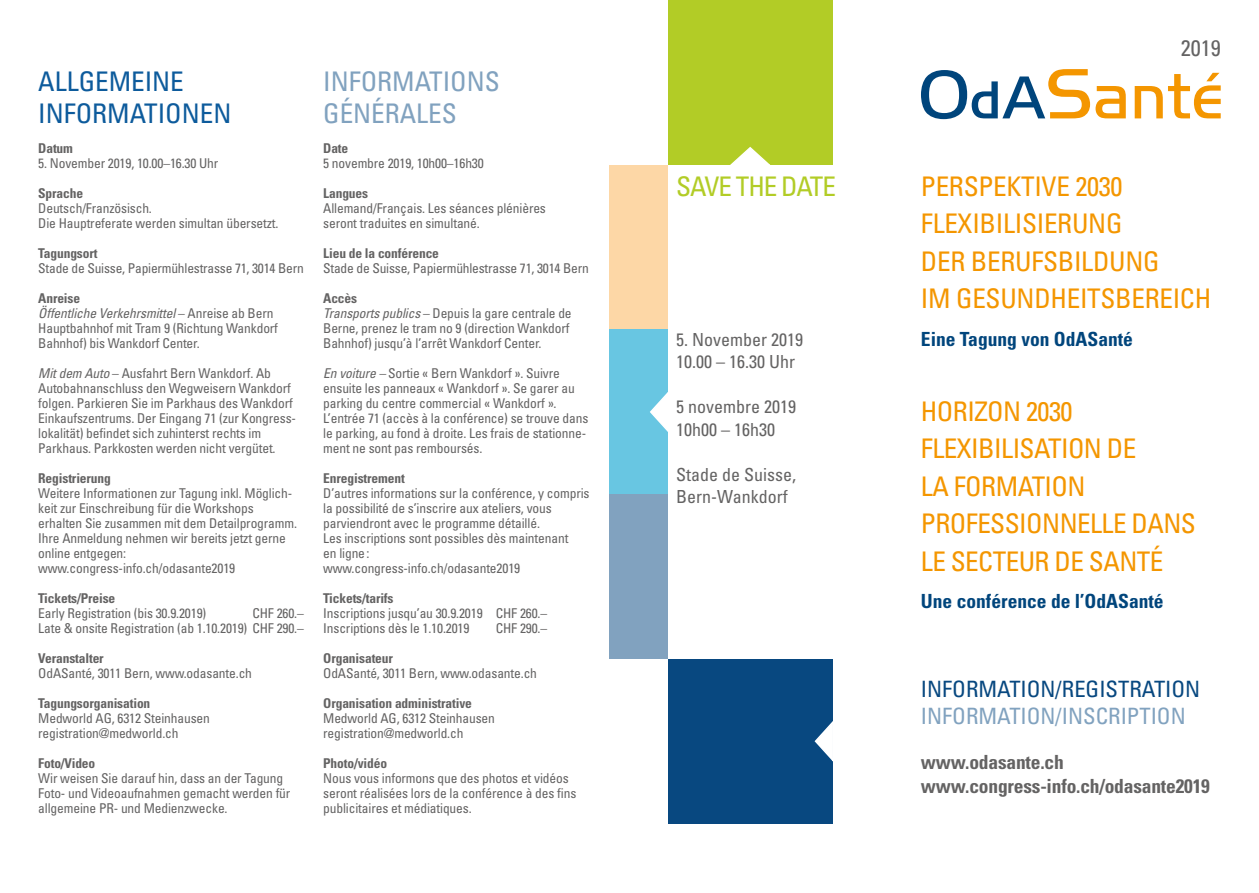
<style>
.page{position:relative;width:1259px;height:893px;background:#fff}
.page>*{position:absolute;margin:0;border:0;box-sizing:border-box;transform-origin:0 0}
.t1{font:condensed 27px/37.5px "Univers";letter-spacing:-.02em;color:#f49600}
.t2{font:condensed 27px/32.4px "Univers";color:#0d5b9c}
.t3{font:condensed 27px/32.4px "Univers";color:#81a2bf}
.t4{font:condensed 27px "Univers";letter-spacing:-.04em;color:#b2cc26}
.t5{font:condensed 22.5px "Univers";color:#084880}
.t6{font:condensed 22.5px "Univers";color:#81a2bf}
.t7{font:condensed 22.5px "Univers";color:#646363}
.t8{font:700 condensed 19.5px/23.4px "Univers";letter-spacing:-.01em;color:#646363}
.t9{font:700 condensed 19.5px "Univers";color:#00457c}
.t10{font:condensed 18px/22.5px "Univers";color:#646363}
.t11{font:condensed 13.5px/15px "Univers";letter-spacing:-.01em;color:#646363}
.t12{font:700 condensed 13.5px "Univers";letter-spacing:-.01em;color:#646363}
.s1{font-weight:700}
.s2{font-style:italic}
</style>
<div class="page">
<div style="left:503px;top:165px;width:165px;height:165px;background:#fdd7a6"></div>
<svg style="left:921px;top:69px;width:204px;height:50px"></svg>
<svg style="left:1134px;top:86px;width:28px;height:32px"></svg>
<svg style="left:1168px;top:73px;width:52px;height:45px"></svg>
<div style="left:503px;top:330px;width:165px;height:164px;background:#68c6e2"></div>
<svg style="left:650px;top:392px;width:18px;height:40px"></svg>
<div style="left:668px;top:659px;width:164px;height:165px;background:#084880"></div>
<svg style="left:814px;top:718px;width:19px;height:46px"></svg>
<div style="left:668px;top:0;width:164px;height:165px;background:#b2cc26"></div>
<svg style="left:730px;top:146px;width:40px;height:19px"></svg>
<div style="left:503px;top:494px;width:165px;height:165px;background:#81a2bf"></div>
<div style="left:551px;top:0;width:58px;height:893px;background:#fff"></div>
<div style="left:38px;top:69px;width:553px;height:804px;background:#fff"></div>
<h1 class="t2" style="left:38px;top:64px;width:195px">ALLGEMEINE<br>INFORMATIONEN</h1>
<p class="t12" style="left:38px;top:140px;width:36px">Datum</p>
<p class="t11" style="left:38px;top:156px;width:182px">5. November 2019, 10.00–16.30 Uhr</p>
<p class="t12" style="left:38px;top:185px;width:46px">Sprache</p>
<p class="t11" style="left:38px;top:201px;width:242px">Deutsch/Französisch.<br>Die Hauptreferate werden simultan übersetzt.</p>
<p class="t12" style="left:38px;top:245px;width:61px">Tagungsort</p>
<p class="t11" style="left:38px;top:261px;width:267px">Stade de Suisse, Papiermühlestrasse 71, 3014 Bern</p>
<p class="t11" style="left:38px;top:291px;width:241px"><span class="s1">Anreise<br></span><span class="s2">Öffentliche Verkehrsmittel</span> – Anreise ab Bern<br>Hauptbahnhof mit Tram 9 (Richtung Wankdorf<br>Bahnhof) bis Wankdorf Center.</p>
<p class="t11" style="left:38px;top:366px;width:259px"><span class="s2">Mit dem Auto</span> – Ausfahrt Bern Wankdorf. Ab Autobahnanschluss den Wegweisern Wankdorf folgen. Parkieren Sie im Parkhaus des Wankdorf Einkaufszentrums. Der Eingang 71 (zur Kongress&shy;lokalität) befindet sich zuhinterst rechts im Parkhaus. Parkkosten werden nicht vergütet.</p>
<p class="t12" style="left:38px;top:470px;width:74px">Registrierung</p>
<p class="t11" style="left:38px;top:486px;width:260px">Weitere Informationen zur Tagung inkl. Möglich&shy;keit zur Einschreibung für die Workshops erhalten Sie zusammen mit dem Detailprogramm.<br>Ihre Anmeldung nehmen wir bereits jetzt gerne online entgegen: www.congress-info.ch/odasante2019</p>
<p class="t12" style="left:38px;top:590px;width:79px">Tickets/Preise</p>
<p class="t11" style="left:38px;top:606px;width:169px">Early Registration (bis 30.9.2019)</p>
<p class="t11" style="left:38px;top:606px;width:267px;text-align:right">CHF 260.–<br>Late &amp; onsite Registration (ab 1.10.2019) CHF 290.–</p>
<p class="t12" style="left:38px;top:650px;width:67px">Veranstalter</p>
<p class="t11" style="left:38px;top:666px;width:215px">OdASanté, 3011 Bern, www.odasante.ch</p>
<p class="t12" style="left:38px;top:695px;width:114px">Tagungsorganisation</p>
<p class="t11" style="left:38px;top:711px;width:173px">Medworld AG, 6312 Steinhausen registration@medworld.ch</p>
<p class="t12" style="left:38px;top:755px;width:59px">Foto/Video</p>
<p class="t11" style="left:38px;top:770px;width:254px">Wir weisen Sie darauf hin, dass an der Tagung<br>Foto- und Videoaufnahmen gemacht werden für allgemeine PR- und Medienzwecke.</p>
<h1 class="t3" style="left:323px;top:64px;width:178px">INFORMATIONS<br>GÉNÉRALES</h1>
<p class="t12" style="left:323px;top:140px;width:27px">Date</p>
<p class="t11" style="left:323px;top:156px;width:162px">5 novembre 2019, 10h00–16h30</p>
<p class="t12" style="left:323px;top:185px;width:46px">Langues</p>
<p class="t11" style="left:323px;top:201px;width:224px">Allemand/Français. Les séances plénières seront traduites en simultané.</p>
<p class="t12" style="left:323px;top:245px;width:117px">Lieu de la conférence</p>
<p class="t11" style="left:323px;top:261px;width:267px">Stade de Suisse, Papiermühlestrasse 71, 3014 Bern</p>
<p class="t11" style="left:323px;top:291px;width:250px"><span class="s1">Accès<br></span><span class="s2">Transports publics</span> – Depuis la gare centrale de Berne, prenez le tram no 9 (direction Wankdorf Bahnhof) jusqu’à l’arrêt Wankdorf Center.</p>
<p class="t11" style="left:323px;top:366px;width:267px"><span class="s2">En voiture –</span> Sortie « Bern Wankdorf ». Suivre ensuite les panneaux « Wankdorf ». Se garer au parking du centre commercial « Wankdorf ».<br>L’entrée 71 (accès à la conférence) se trouve dans le parking, au fond à droite. Les frais de stationne&shy;ment ne sont pas remboursés.</p>
<p class="t12" style="left:323px;top:470px;width:83px">Enregistrement</p>
<p class="t11" style="left:323px;top:486px;width:268px">D’autres informations sur la conférence, y compris la possibilité de s’inscrire aux ateliers, vous parviendront avec le programme détaillé.<br>Les inscriptions sont possibles dès maintenant<br>en ligne:<br>www.congress-info.ch/odasante2019</p>
<p class="t12" style="left:323px;top:590px;width:72px">Tickets/tarifs</p>
<p class="t11" style="left:323px;top:606px;width:225px">Inscriptions jusqu’au 30.9.2019 CHF 260.–<br>Inscriptions dès le 1.10.2019</p>
<p class="t11" style="left:496px;top:621px;width:53px">CHF 290.–</p>
<p class="t12" style="left:323px;top:650px;width:71px">Organisateur</p>
<p class="t11" style="left:323px;top:666px;width:215px">OdASanté, 3011 Bern, www.odasante.ch</p>
<p class="t12" style="left:323px;top:695px;width:150px">Organisation administrative</p>
<p class="t11" style="left:323px;top:711px;width:173px">Medworld AG, 6312 Steinhausen registration@medworld.ch</p>
<p class="t12" style="left:323px;top:755px;width:65px">Photo/vidéo</p>
<p class="t11" style="left:323px;top:770px;width:255px">Nous vous informons que des photos et vidéos seront réalisées lors de la conférence à des fins publicitaires et médiatiques.</p>
<h1 class="t4" style="left:676px;top:169px;width:161px">SAVE THE DATE</h1>
<h3 class="t10" style="left:676px;top:328px;width:128px">5. November 2019<br>10.00 – 16.30 Uhr</h3>
<h3 class="t10" style="left:676px;top:395px;width:121px">5 novembre 2019<br>10h00 – 16h30</h3>
<h3 class="t10" style="left:676px;top:463px;width:121px">Stade de Suisse,<br>Bern-Wankdorf</h3>
<h2 class="t7" style="left:1180px;top:34px;width:41px">2019</h2>
<h1 class="t1" style="left:921px;top:167px;width:292px">PERSPEKTIVE 2030<br>FLEXIBILISIERUNG<br>DER BERUFSBILDUNG<br>IM GESUNDHEITSBEREICH</h1>
<h3 class="t9" style="left:921px;top:327px;width:213px">Eine Tagung von OdASanté</h3>
<h1 class="t1" style="left:921px;top:392px;width:276px">HORIZON 2030<br>FLEXIBILISATION DE<br>LA FORMATION<br>PROFESSIONNELLE DANS<br>LE SECTEUR DE SANTÉ</h1>
<h3 class="t9" style="left:921px;top:589px;width:244px">Une conférence de l’OdASanté</h3>
<h2 class="t5" style="left:921px;top:675px;width:281px">INFORMATION/REGISTRATION</h2>
<h2 class="t6" style="left:921px;top:702px;width:266px">INFORMATION/INSCRIPTION</h2>
<h3 class="t8" style="left:921px;top:751px;width:290px">www.odasante.ch www.congress-info.ch/odasante2019</h3>
</div>
